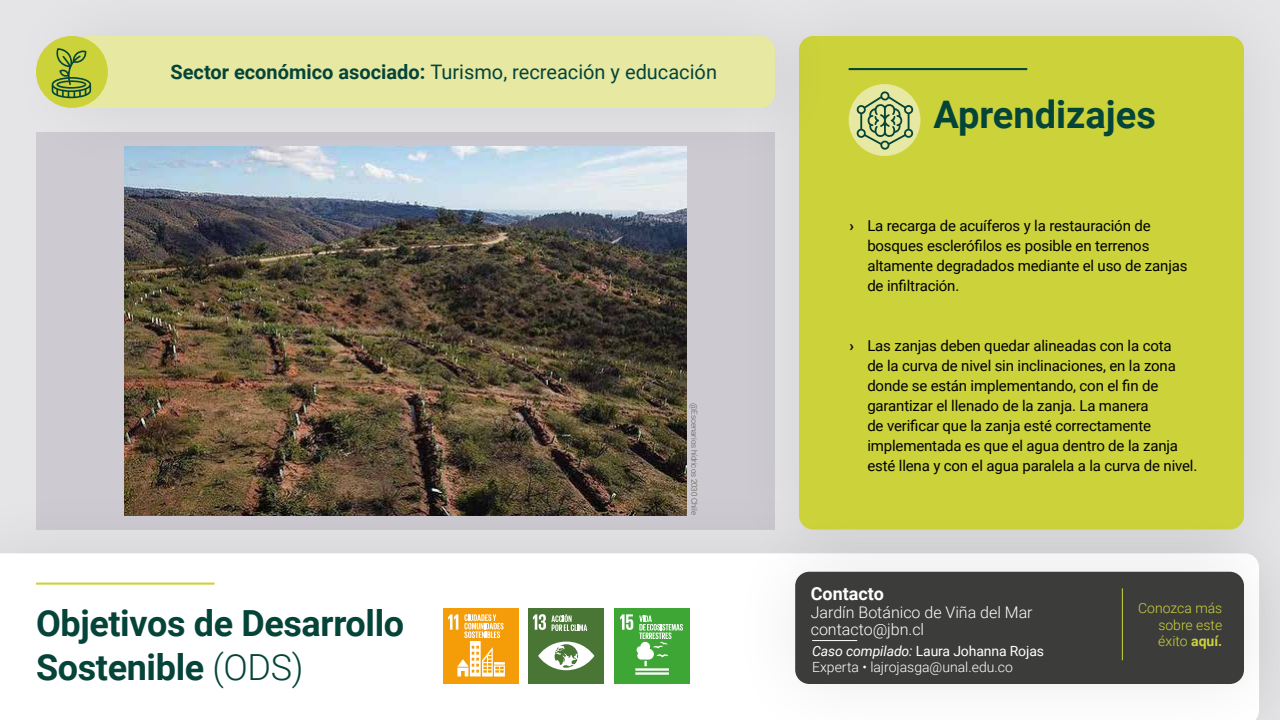
<style>
.page{position:relative;width:1280px;height:720px;background:#fff}
.page>*{position:absolute;margin:0;border:0;box-sizing:border-box;transform-origin:0 0}
.t1{font:700 38px "Roboto";color:#054439}
.t2{font:700 36px/43.2px "Roboto";letter-spacing:-.01em;color:#054439}
.t3{font:20px "Roboto";color:#054439}
.t4{font:700 18px "Roboto";color:#fff}
.t5{font:300 16px/17.5px "Roboto";color:#fff}
.t6{font:15px/20px "Roboto";letter-spacing:-.01em;color:#000}
.t7{font:300 14px/16px "Roboto";color:#fff}
.t8{font:300 14px/16.8px "Roboto";color:#ccd23a;text-align:justify}
.t9{font:300 8px "Roboto";letter-spacing:-.01em;color:#595650}
.s1{font-weight:700}
.s2{font-weight:300}
.s3{font-weight:400;font-style:italic}
.s4{font-weight:400}
</style>
<div class="page">
<div style="left:36px;top:132px;width:739px;height:398px;background:#cdcbd1"></div>
<img style="left:124px;top:178px;width:562px;height:306px">
<div style="left:0;top:484px;width:1280px;height:236px;background:#000;opacity:.09"></div>
<svg style="left:0;top:553px;width:726px;height:167px"></svg>
<div style="left:443px;top:608px;width:76px;height:76px;background:#f59d08"></div>
<svg style="left:448px;top:614px;width:57px;height:63px"></svg>
<div style="left:614px;top:608px;width:76px;height:76px;background:#3ea635"></div>
<hr style="left:635px;top:668px;width:34px;height:3px;background:#fff">
<hr style="left:635px;top:672px;width:34px;height:3px;background:#fff">
<svg style="left:620px;top:614px;width:63px;height:52px"></svg>
<div style="left:528px;top:608px;width:76px;height:76px;background:#4a7635"></div>
<svg style="left:538px;top:642px;width:56px;height:28px"></svg>
<svg style="left:533px;top:614px;width:54px;height:17px"></svg>
<hr style="left:36px;top:583px;width:179px;height:2px;background:#ccd23a">
<div style="left:729px;top:0;width:551px;height:599px;background:#000;opacity:.09"></div>
<div style="left:799px;top:36px;width:445px;height:494px;background:#ccd23a;border-radius:14px"></div>
<div style="left:849px;top:84px;width:72px;height:72px;background:#e7e8a2;border-radius:50%"></div>
<hr style="left:849px;top:68px;width:178px;height:2px;background:#054439">
<svg style="left:857px;top:91px;width:57px;height:59px"></svg>
<div style="left:3px;top:0;width:841px;height:178px;background:#000;opacity:.09"></div>
<div style="left:71px;top:36px;width:704px;height:72px;background:#e7e8a2;border-radius:14px"></div>
<div style="left:36px;top:36px;width:72px;height:72px;background:#ccd23a;border-radius:50%"></div>
<svg style="left:52px;top:48px;width:39px;height:50px"></svg>
<div style="left:726px;top:502px;width:554px;height:218px;background:#000;opacity:.09"></div>
<div style="left:795px;top:572px;width:449px;height:112px;background:#3c3c3b;border-radius:14px"></div>
<div style="left:1063px;top:554px;width:119px;height:140px;background:#000;opacity:.09"></div>
<hr style="left:1122px;top:588px;width:1px;height:72px;background:#ccd23a">
<div style="left:778px;top:587px;width:113px;height:107px;background:#000;opacity:.09"></div>
<hr style="left:812px;top:640px;width:45px;height:1px;background:#fff">
<h3 class="t3" style="left:170px;top:58px;width:548px"><span class="s1">Sector económico asociado:</span> Turismo, recreación y educación</h3>
<h2 class="t2" style="left:36px;top:601px;width:370px">Objetivos de Desarrollo<br>Sostenible <span class="s2">(ODS)</span></h2>
<p class="t9" style="left:700px;top:403px;width:114px;rotate:90deg">@Escenarios hídricos 2030 Chile</p>
<h1 class="t1" style="left:933px;top:88px;width:224px">Aprendizajes</h1>
<p class="t6" style="left:867px;top:215px;width:322px;text-indent:-18px"><span class="s1">›</span> La recarga de acuíferos y la restauración de bosques esclerófilos es posible en terrenos altamente degradados mediante el uso de zanjas de infiltración.</p>
<p class="t6" style="left:867px;top:335px;width:332px;text-indent:-18px"><span class="s1">›</span> Las zanjas deben quedar alineadas con la cota<br>de la curva de nivel sin inclinaciones, en la zona donde se están implementando, con el fin de garantizar el llenado de la zanja. La manera<br>de verificar que la zanja esté correctamente implementada es que el agua dentro de la zanja esté llena y con el agua paralela a la curva de nivel.</p>
<p class="t4" style="left:811px;top:581px;width:75px">Contacto</p>
<p class="t5" style="left:811px;top:603px;width:223px">Jardín Botánico de Viña del Mar contacto@jbn.cl</p>
<p class="t8" style="left:1158px;top:599px;width:66px;text-indent:-20px">Conozca más sobre este éxito <span class="s1">aquí.</span></p>
<p class="t7" style="left:812px;top:643px;width:233px"><span class="s3">Caso compilado:</span> <span class="s4">Laura Johanna Rojas<br></span>Experta • lajrojasga@unal.edu.co</p>
</div>
